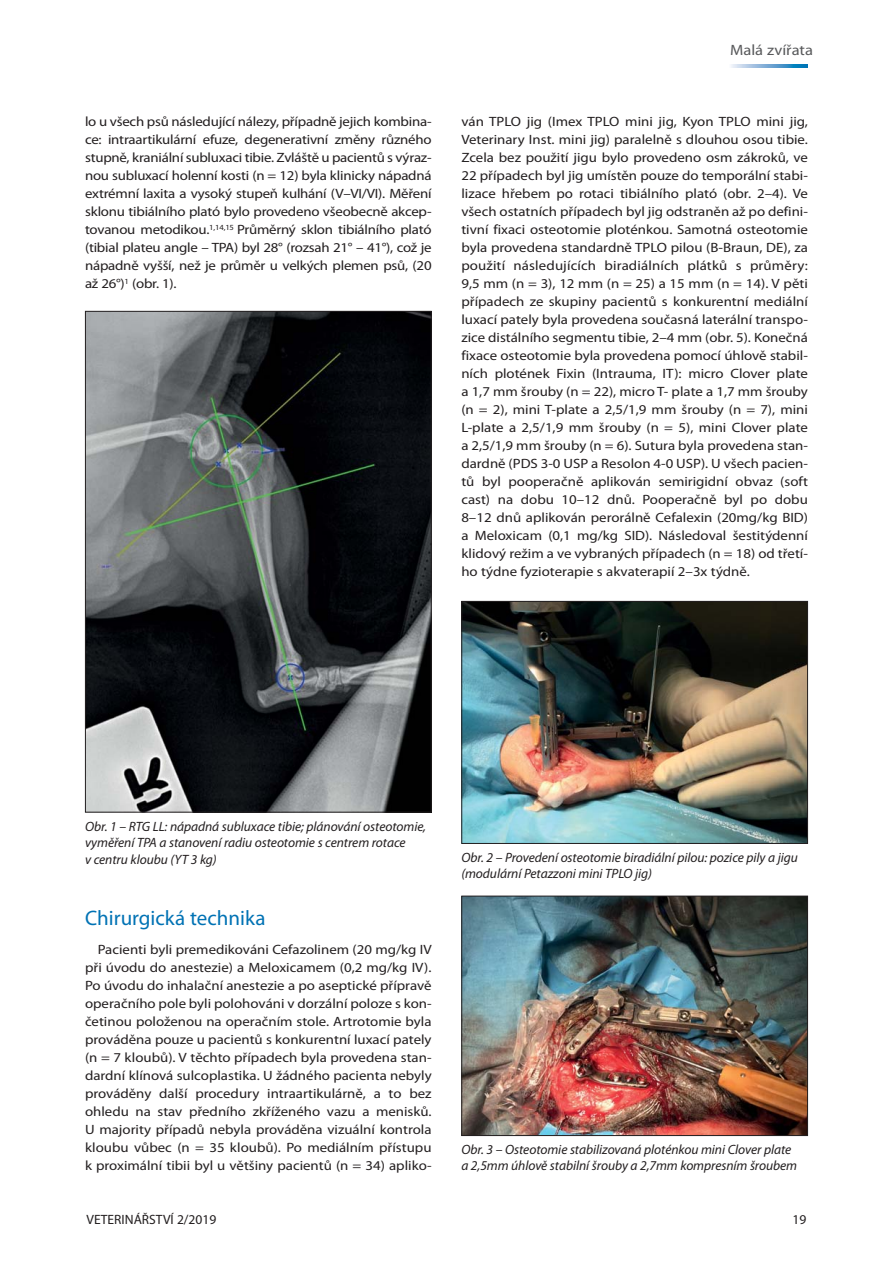
<style>
.page{position:relative;width:893px;height:1263px;background:#fff}
.page>*{position:absolute;margin:0;border:0;box-sizing:border-box;transform-origin:0 0}
.t1{font:21px "Myriad Pro";color:#0072b4}
.t2{font:15px "Myriad Pro";color:#58595b;scale:1.1 1}
.t3{font:13.5px/18px "Myriad Pro";color:#231f20;text-align:justify;scale:1.1 1}
.t4{font:italic 13.5px/16.5px "Myriad Pro";letter-spacing:-.005em;color:#231f20}
.t5{font:13.5px "Myriad Pro";color:#231f20}
</style>
<div class="page">
<svg style="left:731px;top:64px;width:77px;height:3px"></svg>
<img style="left:87px;top:313px;width:342px;height:497px">
<img style="left:464px;top:603px;width:342px;height:239px">
<div style="left:462px;top:601px;width:346px;height:243px;border:1px solid #231f20"></div>
<img style="left:464px;top:898px;width:342px;height:236px">
<div style="left:462px;top:896px;width:346px;height:240px;border:1px solid #231f20"></div>
<p class="t3" style="left:85px;top:114px;width:317px">lo u všech psů následující nálezy, případně jejich kombina&shy;ce: intraartikulární efuze, degenerativní změny různého stupně, kraniální subluxaci tibie. Zvláště u pacientů s výraz&shy;nou subluxací holenní kosti (n = 12) byla klinicky nápadná extrémní laxita a vysoký stupeň kulhání (V–VI/VI). Měření sklonu tibiálního plató bylo provedeno všeobecně akcep&shy;tovanou metodikou.<sup>1,14,15</sup> Průměrný sklon tibiálního plató (tibial plateu angle – TPA) byl 28° (rozsah 21° – 41°), což je nápadně vyšší, než je průměr u velkých plemen psů, (20 až 26°)<sup>1</sup> (obr. 1).</p>
<p class="t2" style="left:730px;top:45px;width:77px">Malá zvířata</p>
<p class="t3" style="left:461px;top:114px;width:317px">ván TPLO jig (Imex TPLO mini jig, Kyon TPLO mini jig, Veterinary Inst. mini jig) paralelně s dlouhou osou tibie.<br>Zcela bez použití jigu bylo provedeno osm zákroků, ve 22 případech byl jig umístěn pouze do temporální stabi&shy;lizace hřebem po rotaci tibiálního plató (obr. 2–4). Ve všech ostatních případech byl jig odstraněn až po defini&shy;tivní fixaci osteotomie ploténkou. Samotná osteotomie byla provedena standardně TPLO pilou (B-Braun, DE), za použití následujících biradiálních plátků s průměry:<br>9,5 mm (n = 3), 12 mm (n = 25) a 15 mm (n = 14). V pěti případech ze skupiny pacientů s konkurentní mediální luxací pately byla provedena současná laterální transpo&shy;zice distálního segmentu tibie, 2–4 mm (obr. 5). Konečná fixace osteotomie byla provedena pomocí úhlově stabil&shy;ních plotének Fixin (Intrauma, IT): micro Clover plate a 1,7 mm šrouby (n = 22), micro T- plate a 1,7 mm šrouby (n = 2), mini T-plate a 2,5/1,9 mm šrouby (n = 7), mini L-plate a 2,5/1,9 mm šrouby (n = 5), mini Clover plate a 2,5/1,9 mm šrouby (n = 6). Sutura byla provedena stan&shy;dardně (PDS 3-0 USP a Resolon 4-0 USP). U všech pacien&shy;tů byl pooperačně aplikován semirigidní obvaz (soft cast) na dobu 10–12 dnů. Pooperačně byl po dobu 8–12 dnů aplikován perorálně Cefalexin (20mg/kg BID) a Meloxicam (0,1 mg/kg SID). Následoval šestitýdenní klidový režim a ve vybraných případech (n = 18) od třetí&shy;ho týdne fyzioterapie s akvaterapií 2–3x týdně.</p>
<p class="t4" style="left:85px;top:819px;width:343px">Obr. 1 – RTG LL: nápadná subluxace tibie; plánování osteotomie, vyměření TPA a stanovení radiu osteotomie s centrem rotace<br>v centru kloubu (YT 3 kg)</p>
<h1 class="t1" style="left:85px;top:910px;width:182px">Chirurgická technika</h1>
<p class="t3" style="left:85px;top:942px;width:317px;text-indent:13px">Pacienti byli premedikováni Cefazolinem (20 mg/kg IV při úvodu do anestezie) a Meloxicamem (0,2 mg/kg IV).<br>Po úvodu do inhalační anestezie a po aseptické přípravě operačního pole byli polohováni v dorzální poloze s kon&shy;četinou položenou na operačním stole. Artrotomie byla prováděna pouze u pacientů s konkurentní luxací pately (n = 7 kloubů). V těchto případech byla provedena stan&shy;dardní klínová sulcoplastika. U žádného pacienta nebyly prováděny další procedury intraartikulárně, a to bez ohledu na stav předního zkříženého vazu a menisků.<br>U majority případů nebyla prováděna vizuální kontrola kloubu vůbec (n = 35 kloubů). Po mediálním přístupu k proximální tibii byl u většiny pacientů (n = 34) apliko-</p>
<p class="t4" style="left:461px;top:850px;width:338px">Obr. 2 – Provedení osteotomie biradiální pilou: pozice pily a jigu (modulární Petazzoni mini TPLO jig)</p>
<p class="t4" style="left:461px;top:1142px;width:337px">Obr. 3 – Osteotomie stabilizovaná ploténkou mini Clover plate a 2,5mm úhlově stabilní šrouby a 2,7mm kompresním šroubem</p>
<p class="t5" style="left:87px;top:1214px;width:131px">VETERINÁŘSTVÍ 2/2019</p>
<p class="t5" style="left:793px;top:1214px;width:15px">19</p>
</div>
